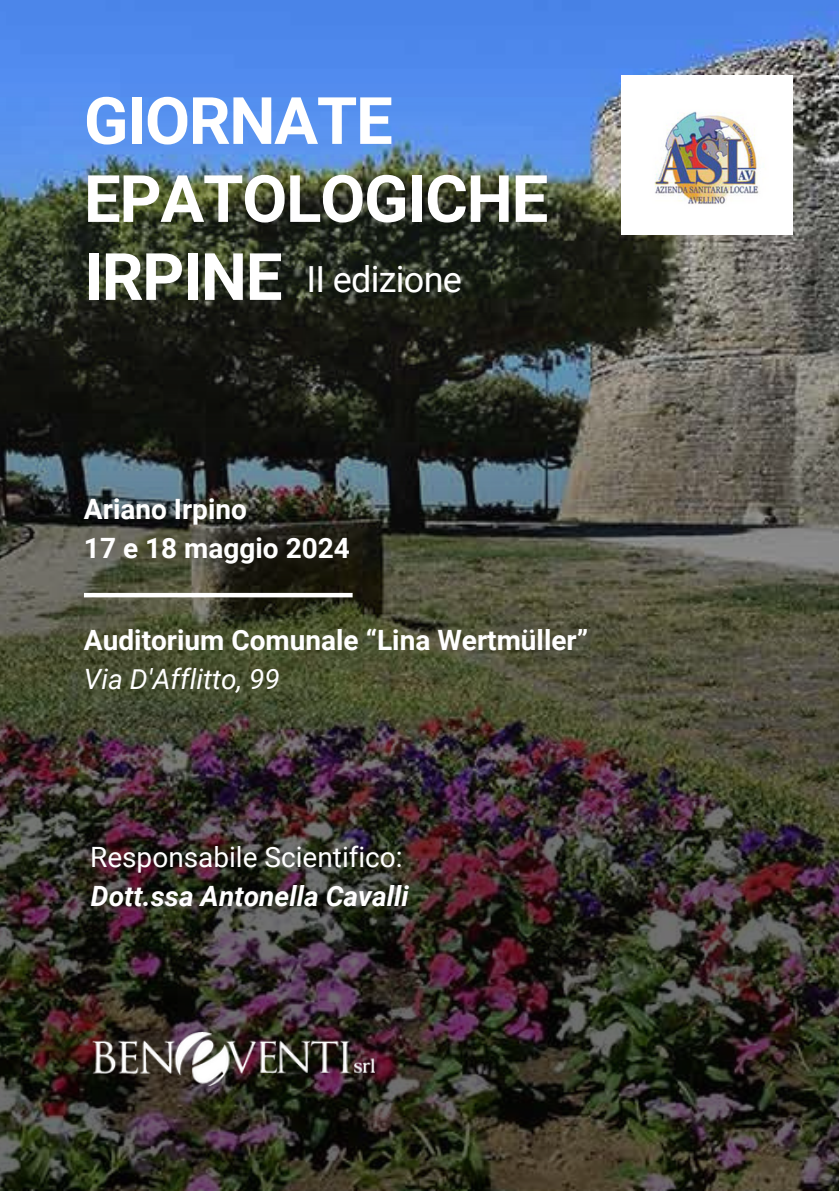
<style>
.page{position:relative;width:839px;height:1191px;background:#fff}
.page>*{position:absolute;margin:0;border:0;box-sizing:border-box;transform-origin:0 0}
.t1{font:700 65.4px/78px "Roboto";letter-spacing:-.02em;color:#fff}
.t2{font:36px "Roboto";letter-spacing:-.02em;color:#fff}
.t3{font:700 28px/39px "Roboto";color:#fff}
.t4{font:28px "Roboto";color:#fff}
.t5{font:italic 700 28px "Roboto";color:#fff}
.t6{font:italic 28px "Roboto";color:#fff}
</style>
<div class="page">
<img style="left:0;top:0;width:838px;height:84px">
<img style="left:0;top:84px;width:838px;height:1107px">
<img style="left:93px;top:1033px;width:282px;height:52px">
<hr style="left:84px;top:593px;width:268px;height:4px;background:#fff">
<div style="left:622px;top:75px;width:170px;height:159px;background:#fff"></div>
<img style="left:654px;top:111px;width:105px;height:94px">
<p class="t1" style="left:84px;top:83px;width:466px">GIORNATE<br>EPATOLOGICHE<br>IRPINE</p>
<p class="t2" style="left:306px;top:258px;width:157px">II edizione</p>
<h1 class="t3" style="left:84px;top:490px;width:267px">Ariano Irpino<br>17 e 18 maggio 2024</h1>
<h2 class="t3" style="left:84px;top:621px;width:505px">Auditorium Comunale “Lina Wertmüller”</h2>
<h3 class="t6" style="left:84px;top:663px;width:197px">Via D'Afflitto, 99</h3>
<p class="t4" style="left:90px;top:842px;width:314px">Responsabile Scientifico:</p>
<p class="t5" style="left:91px;top:881px;width:319px">Dott.ssa Antonella Cavalli</p>
</div>
